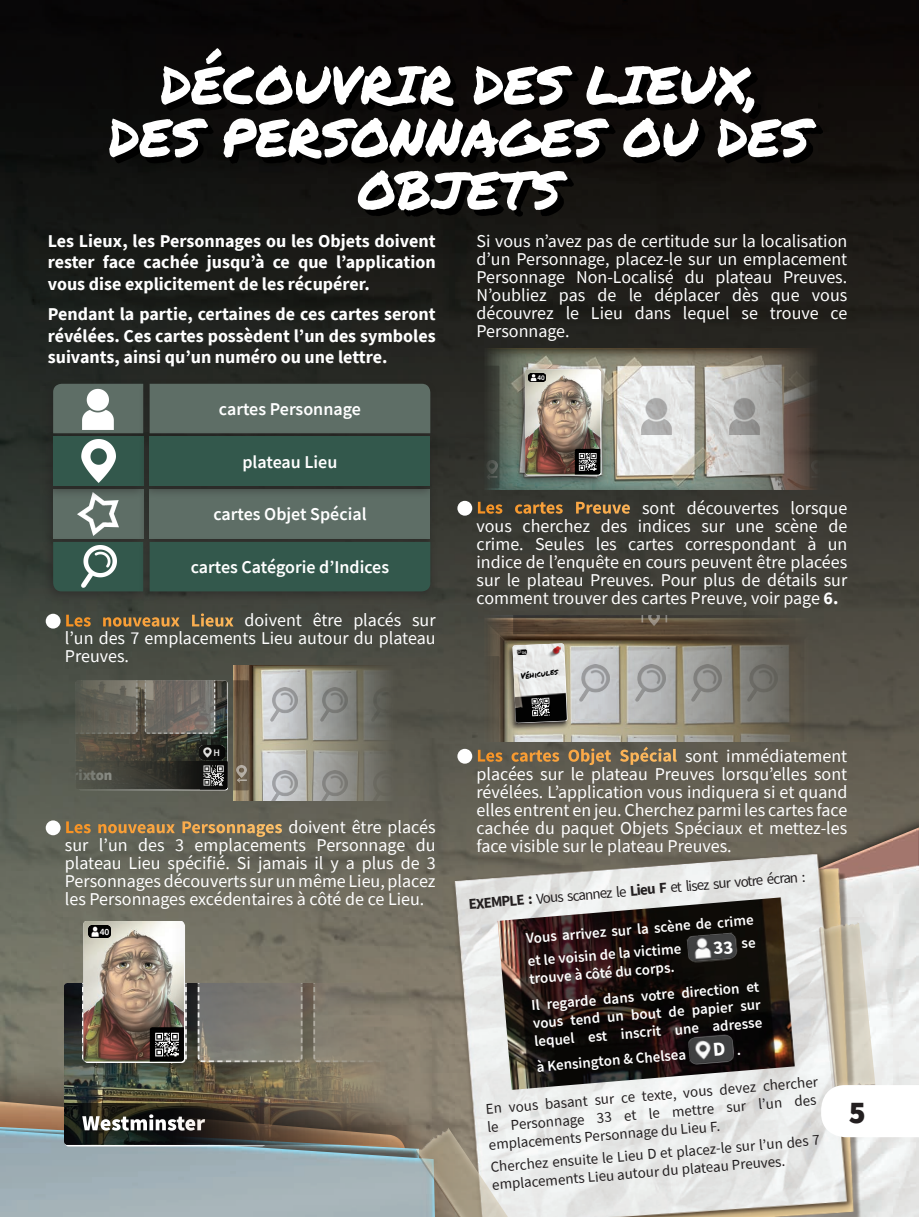
<style>
.page{position:relative;width:919px;height:1217px;background:#fff}
.page>*{position:absolute;margin:0;border:0;box-sizing:border-box;transform-origin:0 0}
.t1{font:52.5px/52.5px "Permanent Marker";color:#fff;text-align:center}
.t2{font:900 31.5px "Source Sans Pro";color:#231f20}
.t3{font:700 19.05px "Source Sans Pro";color:#fff}
.t4{font:18px/18px "Source Sans Pro";color:#fff;text-align:justify}
.t5{font:700 18px/21.6px "Source Sans Pro";color:#fff;text-align:justify}
.t6{font:600 18px "Source Sans Pro";color:#fff}
.t7{font:15px/17.9px "Source Sans Pro";color:#231f20}
.t8{font:600 15px/22.4px "Source Sans Pro";color:#fff}
.t9{font:600 9.9px "Source Sans Pro";color:#fff}
.t10{font:600 9.6px "Source Sans Pro";color:#fff}
.t11{font:8.25px "Permanent Marker";color:#000}
.t12{font:600 7.2px "Source Sans Pro";color:#fff}
.s1{font-weight:700}
</style>
<div class="page">
<img style="left:0;top:0;width:918px;height:1127px">
<img style="left:507px;top:827px;width:411px;height:389px">
<img style="left:0;top:1053px;width:64px;height:36px">
<img style="left:0;top:1089px;width:435px;height:127px">
<img style="left:448px;top:848px;width:424px;height:368px">
<img style="left:412px;top:1127px;width:96px;height:89px">
<img style="left:816px;top:922px;width:59px;height:169px">
<svg style="left:821px;top:1084px;width:97px;height:52px"></svg>
<div style="left:115px;top:54px;width:707px;height:162px;background:linear-gradient(to right,#0a0a09,#0e0b09)"></div>
<div style="left:42px;top:378px;width:108px;height:68px;background:#252925"></div>
<div style="left:53px;top:383px;width:85px;height:47px;background:#5e6e66"></div>
<img style="left:83px;top:387px;width:31px;height:42px">
<div style="left:42px;top:483px;width:108px;height:68px;background:#303530"></div>
<div style="left:53px;top:489px;width:90px;height:49px;background:#5e6e66"></div>
<img style="left:78px;top:498px;width:41px;height:37px">
<div style="left:42px;top:430px;width:108px;height:68px;background:#231f20;opacity:.5"></div>
<div style="left:53px;top:436px;width:90px;height:49px;background:#33584c"></div>
<img style="left:81px;top:439px;width:34px;height:43px">
<div style="left:42px;top:536px;width:108px;height:68px;background:#231f20;opacity:.5"></div>
<div style="left:53px;top:541px;width:85px;height:50px;background:#33584c"></div>
<img style="left:82px;top:545px;width:34px;height:42px">
<div style="left:138px;top:378px;width:299px;height:68px;background:#231f20;opacity:.5"></div>
<div style="left:150px;top:383px;width:280px;height:48px;background:#5e6e66"></div>
<div style="left:138px;top:483px;width:299px;height:68px;background:#231f20;opacity:.5"></div>
<div style="left:150px;top:489px;width:280px;height:49px;background:#5e6e66"></div>
<div style="left:138px;top:431px;width:299px;height:67px;background:#231f20;opacity:.5"></div>
<div style="left:150px;top:436px;width:280px;height:49px;background:#33584c"></div>
<div style="left:138px;top:536px;width:299px;height:68px;background:#231f20;opacity:.5"></div>
<div style="left:150px;top:541px;width:280px;height:50px;background:#33584c"></div>
<img style="left:75px;top:680px;width:152px;height:81px">
<svg style="left:75px;top:761px;width:98px;height:28px;background:#414239"></svg>
<img style="left:200px;top:745px;width:24px;height:14px">
<div style="left:173px;top:761px;width:54px;height:28px;background:linear-gradient(to bottom,#1a1b18,#1c1c19)"></div>
<svg style="left:202px;top:761px;width:25px;height:28px"></svg>
<svg style="left:203px;top:765px;width:21px;height:20px"></svg>
<div style="left:75px;top:680px;width:143px;height:56px;background:#231f20;opacity:.6"></div>
<svg style="left:75px;top:680px;width:63px;height:54px;background:#656459"></svg>
<svg style="left:144px;top:680px;width:72px;height:54px;background:#757069"></svg>
<img style="left:233px;top:665px;width:175px;height:135px">
<img style="left:270px;top:687px;width:28px;height:34px">
<img style="left:321px;top:687px;width:27px;height:34px">
<img style="left:371px;top:687px;width:27px;height:34px">
<img style="left:270px;top:770px;width:28px;height:30px">
<img style="left:321px;top:770px;width:27px;height:30px">
<img style="left:371px;top:770px;width:27px;height:30px">
<svg style="left:233px;top:680px;width:16px;height:110px;background:#6e5f4b"></svg>
<img style="left:64px;top:982px;width:355px;height:121px">
<svg style="left:64px;top:1103px;width:291px;height:41px;background:#3d352b"></svg>
<img style="left:395px;top:1079px;width:24px;height:21px">
<svg style="left:355px;top:1103px;width:40px;height:41px;background:#7d6a56"></svg>
<svg style="left:415px;top:1085px;width:4px;height:9px"></svg>
<svg style="left:395px;top:1103px;width:24px;height:41px"></svg>
<svg style="left:400px;top:1108px;width:19px;height:31px"></svg>
<svg style="left:82px;top:1114px;width:123px;height:16px"></svg>
<div style="left:80px;top:982px;width:339px;height:84px;background:#231f20;opacity:.6"></div>
<svg style="left:197px;top:982px;width:106px;height:80px;background:#7e7b74"></svg>
<svg style="left:312px;top:982px;width:107px;height:80px;background:#857d6e"></svg>
<img style="left:83px;top:920px;width:101px;height:62px">
<img style="left:88px;top:925px;width:23px;height:12px">
<img style="left:81px;top:982px;width:107px;height:80px">
<div style="left:46px;top:613px;width:15px;height:15px;background:#fff;border-radius:50%"></div>
<div style="left:46px;top:820px;width:15px;height:15px;background:#fff;border-radius:50%"></div>
<img style="left:482px;top:348px;width:342px;height:141px">
<img style="left:641px;top:397px;width:30px;height:37px">
<img style="left:729px;top:397px;width:30px;height:37px">
<svg style="left:809px;top:365px;width:15px;height:123px;background:#35322c"></svg>
<svg style="left:482px;top:365px;width:17px;height:123px;background:#373a34"></svg>
<div style="left:514px;top:364px;width:94px;height:124px;background:#231f20;opacity:.7"></div>
<svg style="left:526px;top:370px;width:75px;height:105px"></svg>
<img style="left:525px;top:369px;width:75px;height:105px">
<img style="left:528px;top:373px;width:17px;height:8px">
<svg style="left:574px;top:449px;width:26px;height:25px"></svg>
<img style="left:482px;top:615px;width:342px;height:126px">
<img style="left:579px;top:664px;width:30px;height:37px">
<img style="left:635px;top:664px;width:30px;height:37px">
<img style="left:691px;top:664px;width:30px;height:37px">
<img style="left:747px;top:664px;width:30px;height:37px">
<svg style="left:809px;top:656px;width:15px;height:85px"></svg>
<svg style="left:482px;top:656px;width:17px;height:85px"></svg>
<svg style="left:513px;top:615px;width:282px;height:19px;background:#574a3a"></svg>
<div style="left:506px;top:642px;width:64px;height:89px;background:#231f20;opacity:.7"></div>
<div style="left:457px;top:500px;width:15px;height:15px;background:#fff;border-radius:50%"></div>
<div style="left:457px;top:748px;width:15px;height:15px;background:#fff;border-radius:50%"></div>
<img style="left:497px;top:897px;width:298px;height:192px">
<img style="left:686px;top:931px;width:53px;height:31px">
<img style="left:687px;top:1033px;width:47px;height:31px">
<svg style="left:512px;top:643px;width:55px;height:80px;background:#a09f9c"></svg>
<svg style="left:713px;top:1042px;width:27px;height:13px"></svg>
<h1 class="t1" style="left:108px;top:57px;width:703px">DÉCOUVRIR DES LIEUX,<br>DES PERSONNAGES OU DES<br>OBJETS</h1>
<p class="t5" style="left:48px;top:229px;width:389px">Les Lieux, les Personnages ou les Objets doivent rester face cachée jusqu’à ce que l’application vous dise explicitement de les récupérer.</p>
<p class="t5" style="left:48px;top:303px;width:389px">Pendant la partie, certaines de ces cartes seront révélées. Ces cartes possèdent l’un des symboles suivants, ainsi qu’un numéro ou une lettre.</p>
<p class="t6" style="left:219px;top:397px;width:143px">cartes Personnage</p>
<p class="t4" style="left:476px;top:231px;width:372px">Si vous n’avez pas de certitude sur la localisation d’un Personnage, placez-le sur un emplacement Personnage Non-Localisé du plateau Preuves.<br>N’oubliez pas de le déplacer dès que vous découvrez le Lieu dans lequel se trouve ce Personnage.</p>
<p class="t12" style="left:537px;top:372px;width:9px">40</p>
<p class="t6" style="left:242px;top:450px;width:96px">plateau Lieu</p>
<p class="t6" style="left:213px;top:502px;width:155px">cartes Objet Spécial</p>
<p class="t6" style="left:191px;top:555px;width:200px">cartes Catégorie d’Indices</p>
<p class="t4" style="left:65px;top:611px;width:372px"><span class="s1">Les nouveaux Lieux</span> doivent être placés sur l’un des 7 emplacements Lieu autour du plateau Preuves.</p>
<p class="t9" style="left:213px;top:746px;width:8px">H</p>
<p class="t4" style="left:65px;top:817px;width:372px"><span class="s1">Les nouveaux Personnages</span> doivent être placés sur l’un des 3 emplacements Personnage du plateau Lieu spécifié. Si jamais il y a plus de 3<br>Personnages découverts sur un même Lieu, placez les Personnages excédentaires à côté de ce Lieu.</p>
<p class="t10" style="left:100px;top:925px;width:11px">40</p>
<p class="t4" style="left:476px;top:498px;width:372px"><span class="s1">Les cartes Preuve</span> sont découvertes lorsque vous cherchez des indices sur une scène de crime. Seules les cartes correspondant à un indice de l’enquête en cours peuvent être placées sur le plateau Preuves. Pour plus de détails sur comment trouver des cartes Preuve, voir page <span class="s1">6.</span></p>
<p class="t11" style="left:520px;top:670px;width:39px;rotate:-7deg">Véhicules</p>
<p class="t4" style="left:476px;top:746px;width:372px"><span class="s1">Les cartes Objet Spécial</span> sont immédiatement placées sur le plateau Preuves lorsqu’elles sont révélées. L’application vous indiquera si et quand elles entrent en jeu. Cherchez parmi les cartes face cachée du paquet Objets Spéciaux et mettez-les face visible sur le plateau Preuves.</p>
<p class="t7" style="left:468px;top:896px;width:339px;rotate:-5deg"><span class="s1">EXEMPLE :</span> Vous scannez le <span class="s1">Lieu F</span> et lisez sur votre écran :</p>
<p class="t8" style="left:525px;top:927px;width:230px;rotate:-5deg">Vous arrivez sur la scène de crime et le voisin de la victime</p>
<p class="t3" style="left:712px;top:934px;width:44px;rotate:-5deg">33 <sup>se</sup></p>
<p class="t8" style="left:528px;top:965px;width:230px;line-height:26.7px;rotate:-5deg">trouve à côté du corps.<br>Il regarde dans votre direction et</p>
<p class="t8" style="left:532px;top:1014px;width:230px;line-height:18px;rotate:-5deg">vous tend un bout de papier sur lequel est inscrit une adresse</p>
<p class="t8" style="left:535px;top:1055px;width:151px;rotate:-5deg">à Kensington &amp; Chelsea</p>
<p class="t7" style="left:485px;top:1100px;width:335px;rotate:-5deg">En vous basant sur ce texte, vous devez chercher le Personnage 33 et le mettre sur l’un des emplacements Personnage du Lieu F.</p>
<h2 class="t2" style="left:848px;top:1090px;width:19px">5</h2>
<p class="t7" style="left:490px;top:1158px;width:332px;rotate:-5deg">Cherchez ensuite le Lieu D et placez-le sur l’un des 7 emplacements Lieu autour du plateau Preuves.</p>
</div>
